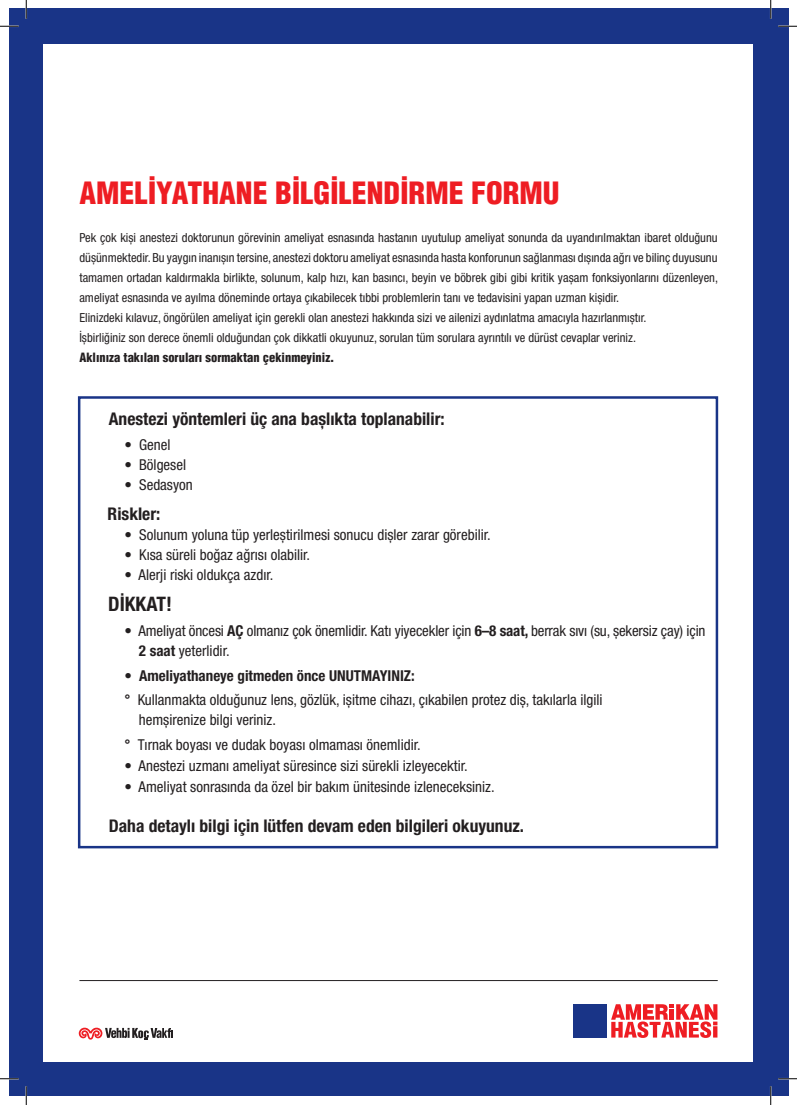
<style>
.page{position:relative;width:797px;height:1105px;background:#fff}
.page>*{position:absolute;margin:0;border:0;box-sizing:border-box;transform-origin:0 0}
.t1{font:30px "Helvetica Condensed Black Tr";color:#ee1d23}
.t2{font:700 condensed 20px "Helvetica Neue LT Pro";color:#231f20}
.t3{font:700 condensed 17.5px "Helvetica Neue LT Pro";color:#231f20}
.t4{font:condensed 15px "Helvetica Neue LT Pro";color:#231f20}
.t5{font:700 condensed 15px "Helvetica Neue LT Pro";color:#231f20}
.t6{font:condensed 12.5px/20px "Helvetica Neue LT Pro";color:#231f20;text-align:justify}
.t7{font:12.5px "Helvetica Condensed Black Tr";color:#231f20}
.s1{font-weight:700}
.s2{font-weight:400}
</style>
<div class="page">
<div style="left:9px;top:9px;width:779px;height:1087px;background:#193487"></div>
<div style="left:44px;top:44px;width:709px;height:1017px;background:#fff"></div>
<hr style="left:79px;top:980px;width:638px;height:1px;background:#231f20">
<svg style="left:79px;top:1028px;width:94px;height:12px"></svg>
<svg style="left:611px;top:1004px;width:106px;height:34px"></svg>
<div style="left:573px;top:1004px;width:33px;height:33px;background:#193487"></div>
<div style="left:78px;top:396px;width:640px;height:452px;border:2px solid #193487"></div>
<svg style="left:0;top:25px;width:19px;height:2px"></svg>
<svg style="left:778px;top:25px;width:19px;height:2px"></svg>
<svg style="left:0;top:1078px;width:19px;height:1px"></svg>
<svg style="left:778px;top:1078px;width:19px;height:1px"></svg>
<svg style="left:25px;top:0;width:2px;height:19px"></svg>
<svg style="left:25px;top:1086px;width:2px;height:19px"></svg>
<svg style="left:770px;top:0;width:1px;height:19px"></svg>
<svg style="left:770px;top:1086px;width:1px;height:19px"></svg>
<p class="t1" style="left:79px;top:174px;width:481px">AMELİYATHANE BİLGİLENDİRME FORMU</p>
<p class="t6" style="left:79px;top:228px;width:640px">Pek çok kişi anestezi doktorunun görevinin ameliyat esnasında hastanın uyutulup ameliyat sonunda da uyandırılmaktan ibaret olduğunu düşünmektedir. Bu yaygın inanışın tersine, anestezi doktoru ameliyat esnasında hasta konforunun sağlanması dışında ağrı ve bilinç duyusunu tamamen ortadan kaldırmakla birlikte, solunum, kalp hızı, kan basıncı, beyin ve böbrek gibi gibi kritik yaşam fonksiyonlarını düzenleyen, ameliyat esnasında ve ayılma döneminde ortaya çıkabilecek tıbbi problemlerin tanı ve tedavisini yapan uzman kişidir.</p>
<p class="t6" style="left:79px;top:308px;width:568px">Elinizdeki kılavuz, öngörülen ameliyat için gerekli olan anestezi hakkında sizi ve ailenizi aydınlatma amacıyla hazırlanmıştır.</p>
<p class="t6" style="left:79px;top:328px;width:558px">İşbirliğiniz son derece önemli olduğundan çok dikkatli okuyunuz, sorulan tüm sorulara ayrıntılı ve dürüst cevaplar veriniz.</p>
<p class="t7" style="left:79px;top:350px;width:256px">Aklınıza takılan soruları sormaktan çekinmeyiniz.</p>
<p class="t3" style="left:109px;top:408px;width:337px">Anestezi yöntemleri üç ana başlıkta toplanabilir:</p>
<p class="t4" style="left:124px;top:436px;width:48px">• Genel</p>
<p class="t4" style="left:124px;top:456px;width:63px">• Bölgesel</p>
<p class="t4" style="left:124px;top:476px;width:70px">• Sedasyon</p>
<p class="t3" style="left:108px;top:503px;width:54px">Riskler:</p>
<p class="t4" style="left:124px;top:526px;width:368px"><span class="s1">•</span> Solunum yoluna tüp yerleştirilmesi sonucu dişler zarar görebilir.</p>
<p class="t4" style="left:124px;top:546px;width:187px">• Kısa süreli boğaz ağrısı olabilir.</p>
<p class="t4" style="left:124px;top:566px;width:150px">• Alerji riski oldukça azdır.</p>
<p class="t2" style="left:108px;top:592px;width:65px">DİKKAT!</p>
<p class="t4" style="left:124px;top:622px;width:582px">• Ameliyat öncesi <span class="s1">AÇ</span> olmanız çok önemlidir. Katı yiyecekler için <span class="s1">6–8 saat,</span> berrak sıvı (su, şekersiz çay) için</p>
<p class="t4" style="left:139px;top:642px;width:92px"><span class="s1">2 saat</span> yeterlidir.</p>
<p class="t5" style="left:124px;top:667px;width:292px"><span class="s2">•</span> Ameliyathaneye gitmeden önce UNUTMAYINIZ:</p>
<p class="t4" style="left:124px;top:691px;width:479px"><span class="s1">°</span> Kullanmakta olduğunuz lens, gözlük, işitme cihazı, çıkabilen protez diş, takılarla ilgili</p>
<p class="t4" style="left:139px;top:711px;width:139px">hemşirenize bilgi veriniz.</p>
<p class="t4" style="left:124px;top:736px;width:298px"><span class="s1">°</span> Tırnak boyası ve dudak boyası olmaması önemlidir.</p>
<p class="t4" style="left:124px;top:757px;width:345px">• Anestezi uzmanı ameliyat süresince sizi sürekli izleyecektir.</p>
<p class="t4" style="left:124px;top:778px;width:372px">• Ameliyat sonrasında da özel bir bakım ünitesinde izleneceksiniz.</p>
<p class="t3" style="left:109px;top:815px;width:417px">Daha detaylı bilgi için lütfen devam eden bilgileri okuyunuz.</p>
</div>
